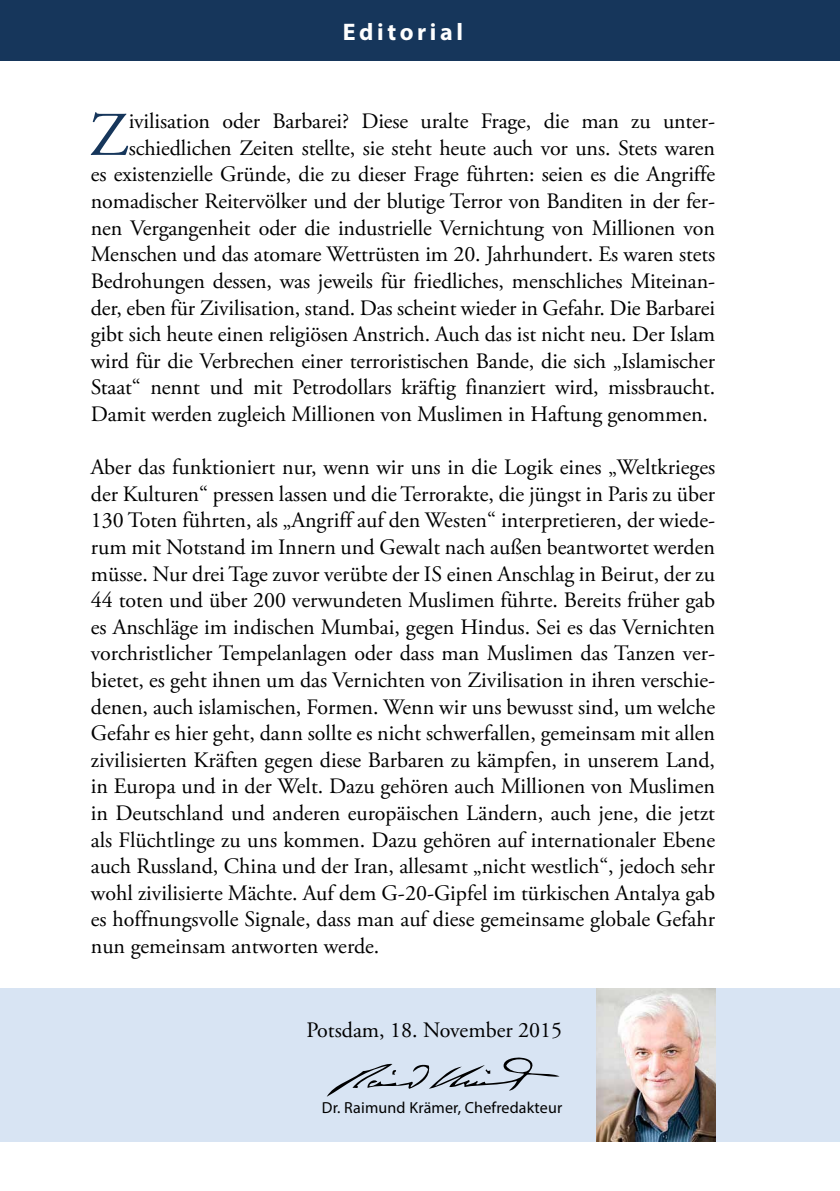
<style>
.page{position:relative;width:840px;height:1191px;background:#fff}
.page>*{position:absolute;margin:0;border:0;box-sizing:border-box;transform-origin:0 0}
.t1{font:62.2px "Adobe Garamond Pro";color:#16365b}
.t2{font:700 24px "Myriad Pro";letter-spacing:.15em;color:#fff}
.t3{font:22px/26.6px "Adobe Garamond Pro";letter-spacing:-.005em;color:#000;text-align:justify}
.t4{font:16px "Myriad Pro";letter-spacing:.01em;color:#000}
</style>
<div class="page">
<div style="left:0;top:0;width:839px;height:61px;background:#16365b"></div>
<div style="left:0;top:988px;width:839px;height:153px;background:#d8e4f3"></div>
<img style="left:596px;top:988px;width:119px;height:153px">
<svg style="left:327px;top:1057px;width:232px;height:39px"></svg>
<p class="t2" style="left:343px;top:16px;width:121px">Editorial</p>
<h1 class="t1" style="left:89px;top:98px;width:41px">Z</h1>
<p class="t3" style="left:129px;top:109px;width:587px">ivilisation oder Barbarei? Diese uralte Frage, die man zu unter-</p>
<p class="t3" style="left:129px;top:135px;width:587px">schiedlichen Zeiten stellte, sie steht heute auch vor uns. Stets waren</p>
<p class="t3" style="left:91px;top:162px;width:625px">es existenzielle Gründe, die zu dieser Frage führten: seien es die Angriffe</p>
<p class="t3" style="left:91px;top:189px;width:625px">nomadischer Reitervölker und der blutige Terror von Banditen in der fer-</p>
<p class="t3" style="left:91px;top:215px;width:625px">nen Vergangenheit oder die industrielle Vernichtung von Millionen von</p>
<p class="t3" style="left:91px;top:242px;width:625px">Menschen und das atomare Wettrüsten im 20. Jahrhundert. Es waren stets</p>
<p class="t3" style="left:91px;top:268px;width:625px">Bedrohungen dessen, was jeweils für friedliches, menschliches Miteinan-</p>
<p class="t3" style="left:91px;top:295px;width:625px">der, eben für Zivilisation, stand. Das scheint wieder in Gefahr. Die Barbarei</p>
<p class="t3" style="left:91px;top:321px;width:625px">gibt sich heute einen religiösen Anstrich. Auch das ist nicht neu. Der Islam</p>
<p class="t3" style="left:91px;top:348px;width:625px">wird für die Verbrechen einer terroristischen Bande, die sich „Islamischer</p>
<p class="t3" style="left:91px;top:375px;width:625px">Staat“ nennt und mit Petrodollars kräftig finanziert wird, missbraucht.</p>
<p class="t3" style="left:91px;top:401px;width:618px">Damit werden zugleich Millionen von Muslimen in Haftung genommen.</p>
<p class="t3" style="left:91px;top:454px;width:625px">Aber das funktioniert nur, wenn wir uns in die Logik eines „Weltkrieges der Kulturen“ pressen lassen und die Terrorakte, die jüngst in Paris zu über 130 Toten führten, als „Angriff auf den Westen“ interpretieren, der wiede&shy;rum mit Notstand im Innern und Gewalt nach außen beantwortet werden müsse. Nur drei Tage zuvor verübte der IS einen Anschlag in Beirut, der zu 44 toten und über 200 verwundeten Muslimen führte. Bereits früher gab es Anschläge im indischen Mumbai, gegen Hindus. Sei es das Vernichten vorchristlicher Tempelanlagen oder dass man Muslimen das Tanzen ver&shy;bietet, es geht ihnen um das Vernichten von Zivilisation in ihren verschie&shy;denen, auch islamischen, Formen. Wenn wir uns bewusst sind, um welche Gefahr es hier geht, dann sollte es nicht schwerfallen, gemeinsam mit allen zivilisierten Kräften gegen diese Barbaren zu kämpfen, in unserem Land, in Europa und in der Welt. Dazu gehören auch Millionen von Muslimen in Deutschland und anderen europäischen Ländern, auch jene, die jetzt als Flüchtlinge zu uns kommen. Dazu gehören auf internationaler Ebene auch Russland, China und der Iran, allesamt „nicht westlich“, jedoch sehr wohl zivilisierte Mächte. Auf dem G-20-Gipfel im türkischen Antalya gab es hoffnungsvolle Signale, dass man auf diese gemeinsame globale Gefahr nun gemeinsam antworten werde.</p>
<p class="t3" style="left:306px;top:1017px;width:257px">Potsdam, 18. November 2015</p>
<p class="t4" style="left:322px;top:1097px;width:242px">Dr. Raimund Krämer, Chefredakteur</p>
</div>
